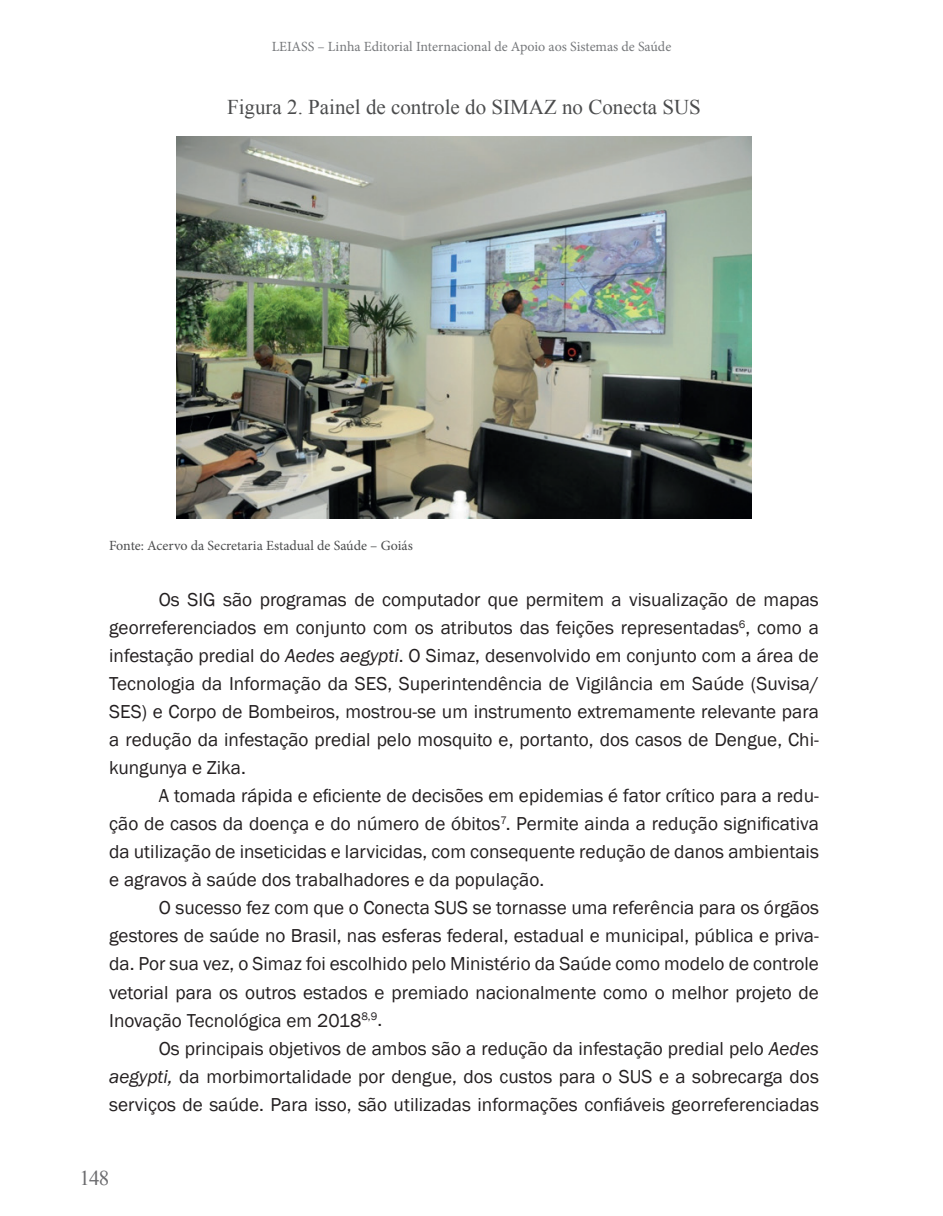
<style>
.page{position:relative;width:943px;height:1216px;background:#fff}
.page>*{position:absolute;margin:0;border:0;box-sizing:border-box;transform-origin:0 0}
.t1{font:21px "Times New Roman";color:#4b4c4d}
.t2{font:21px "Times New Roman";color:#6b6b6e}
.t3{font:19.25px/28px "Franklin Gothic";color:#231f20;text-align:justify}
.t4{font:14px "Minion Pro";color:#76787b}
.t5{font:14px "Minion Pro";color:#4b4c4d}
.s1{font-style:italic}
</style>
<div class="page">
<img style="left:176px;top:136px;width:575px;height:382px">
<p class="t4" style="left:272px;top:37px;width:401px">LEIASS – Linha Editorial Internacional de Apoio aos Sistemas de Saúde</p>
<p class="t1" style="left:227px;top:93px;width:475px">Figura 2. Painel de controle do SIMAZ no Conecta SUS</p>
<p class="t5" style="left:109px;top:536px;width:305px">Fonte: Acervo da Secretaria Estadual de Saúde – Goiás</p>
<p class="t3" style="left:109px;top:586px;width:711px;text-indent:50px">Os SIG são programas de computador que permitem a visualização de mapas georreferenciados em conjunto com os atributos das feições representadas<sup>6</sup>, como a infestação predial do <span class="s1">Aedes aegypti</span>. O Simaz, desenvolvido em conjunto com a área de Tecnologia da Informação da SES, Superintendência de Vigilância em Saúde (Suvisa/ SES) e Corpo de Bombeiros, mostrou-se um instrumento extremamente relevante para a redução da infestação predial pelo mosquito e, portanto, dos casos de Dengue, Chi&shy;kungunya e Zika.</p>
<p class="t3" style="left:109px;top:782px;width:711px;text-indent:50px">A tomada rápida e eficiente de decisões em epidemias é fator crítico para a redu&shy;ção de casos da doença e do número de óbitos<sup>7</sup>. Permite ainda a redução significativa da utilização de inseticidas e larvicidas, com consequente redução de danos ambientais e agravos à saúde dos trabalhadores e da população.</p>
<p class="t3" style="left:109px;top:894px;width:711px;text-indent:50px">O sucesso fez com que o Conecta SUS se tornasse uma referência para os órgãos gestores de saúde no Brasil, nas esferas federal, estadual e municipal, pública e priva&shy;da. Por sua vez, o Simaz foi escolhido pelo Ministério da Saúde como modelo de controle vetorial para os outros estados e premiado nacionalmente como o melhor projeto de Inovação Tecnológica em 2018<sup>8,9</sup>.</p>
<p class="t3" style="left:109px;top:1034px;width:711px;text-indent:50px">Os principais objetivos de ambos são a redução da infestação predial pelo <span class="s1">Aedes aegypti,</span> da morbimortalidade por dengue, dos custos para o SUS e a sobrecarga dos serviços de saúde. Para isso, são utilizadas informações confiáveis georreferenciadas</p>
<p class="t2" style="left:79px;top:1164px;width:31px">148</p>
</div>
